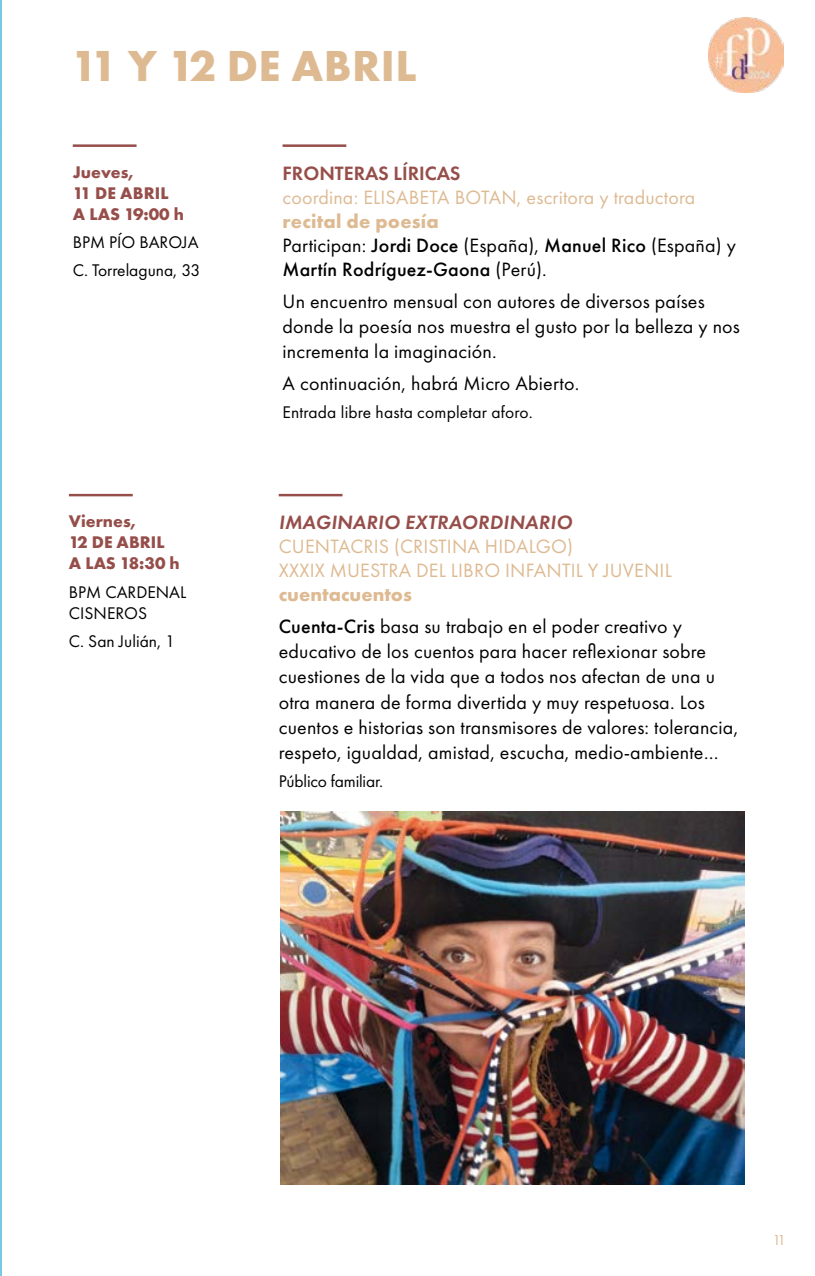
<style>
.page{position:relative;width:815px;height:1276px;background:#fff}
.page>*{position:absolute;margin:0;border:0;box-sizing:border-box;transform-origin:0 0}
.t1{font:700 45px "Futura PT";letter-spacing:.01em;color:#deba92}
.t2{font:20px/25px "Futura PT";letter-spacing:.01em;color:#000}
.t3{font:20px/24px "Futura PT";letter-spacing:.01em;color:#deba92}
.t4{font:500 20px/24px "Futura PT";letter-spacing:.01em;color:#000}
.t5{font:italic 600 20px "Futura PT";letter-spacing:.01em;color:#964e4a}
.t6{font:600 20px "Futura PT";color:#964e4a}
.t7{font:17.5px/28px "Futura PT";color:#000}
.t8{font:700 17.5px/21px "Futura PT";color:#964e4a}
.t9{font:15px "Futura PT";color:#deba92}
.s1{font-weight:700;color:#deba92}
.s2{font-weight:400}
.s3{font-weight:500}
</style>
<div class="page">
<img style="left:709px;top:18px;width:74px;height:74px">
<hr style="left:73px;top:144px;width:64px;height:3px;background:#964e4a">
<hr style="left:283px;top:144px;width:63px;height:3px;background:#964e4a">
<hr style="left:69px;top:494px;width:64px;height:2px;background:#964e4a">
<hr style="left:279px;top:494px;width:63px;height:2px;background:#964e4a">
<img style="left:281px;top:811px;width:463px;height:374px">
<hr style="left:0;top:1015px;width:2px;height:261px;background:#77c9e4">
<h1 class="t1" style="left:71px;top:37px;width:347px">11 Y 12 DE ABRIL</h1>
<p class="t8" style="left:73px;top:161px;width:113px">Jueves,<br>11 DE ABRIL<br>A LAS 19:00 h</p>
<p class="t7" style="left:73px;top:228px;width:129px">BPM PÍO BAROJA<br>C. Torrelaguna, 33</p>
<p class="t8" style="left:69px;top:510px;width:112px">Viernes,<br>12 DE ABRIL<br>A LAS 18:30 h</p>
<p class="t7" style="left:69px;top:581px;width:119px;line-height:21px">BPM CARDENAL<br>CISNEROS</p>
<p class="t7" style="left:69px;top:627px;width:108px">C. San Julián, 1</p>
<p class="t6" style="left:283px;top:161px;width:180px">FRONTERAS LÍRICAS</p>
<p class="t3" style="left:283px;top:185px;width:414px">coordina: ELISABETA BOTAN, escritora y traductora</p>
<p class="t4" style="left:283px;top:209px;width:455px"><span class="s1">recital de poesía<br></span><span class="s2">Participan:</span> Jordi Doce <span class="s2">(España),</span> Manuel Rico <span class="s2">(España) y<br></span>Martín Rodríguez-Gaona <span class="s2">(Perú).</span></p>
<p class="t2" style="left:283px;top:289px;width:459px">Un encuentro mensual con autores de diversos países donde la poesía nos muestra el gusto por la belleza y nos incrementa la imaginación.</p>
<p class="t2" style="left:283px;top:371px;width:298px">A continuación, habrá Micro Abierto.</p>
<p class="t7" style="left:283px;top:398px;width:252px">Entrada libre hasta completar aforo.</p>
<p class="t5" style="left:279px;top:510px;width:295px">IMAGINARIO EXTRAORDINARIO</p>
<p class="t3" style="left:279px;top:534px;width:395px">CUENTACRIS (CRISTINA HIDALGO)<br>XXXIX MUESTRA DEL LIBRO INFANTIL Y JUVENIL</p>
<p class="t2" style="left:279px;top:578px;width:405px;line-height:32px"><span class="s1">cuentacuentos<br></span><span class="s3">Cuenta-Cris</span> basa su trabajo en el poder creativo y</p>
<p class="t2" style="left:279px;top:639px;width:461px">educativo de los cuentos para hacer reflexionar sobre cuestiones de la vida que a todos nos afectan de una u otra manera de forma divertida y muy respetuosa. Los cuentos e historias son transmisores de valores: tolerancia, respeto, igualdad, amistad, escucha, medio-ambiente…</p>
<p class="t7" style="left:279px;top:766px;width:106px">Público familiar.</p>
<p class="t9" style="left:772px;top:1231px;width:15px">11</p>
</div>
